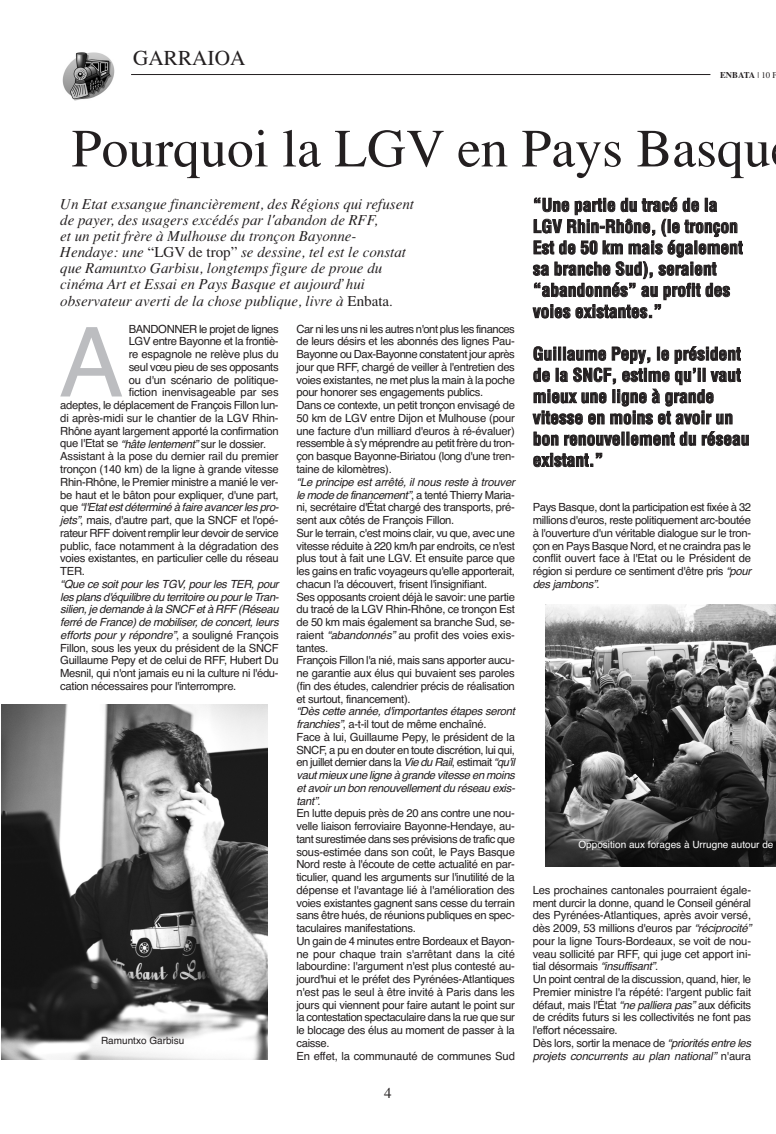
<style>
.page{position:relative;width:776px;height:1134px;background:#fff}
.page>*{position:absolute;margin:0;border:0;box-sizing:border-box;transform-origin:0 0}
.t1{font:96.62px "Helvetica";color:#bcbdc0}
.t2{font:53.75px "Times";color:#231f20}
.t3{font:21.25px "Times";color:#231f20}
.t4{font:700 condensed 17.5px/21.2px "Helvetica";color:#231f20}
.t5{font:italic 15px/16.1px "Times";color:#231f20}
.t6{font:15px "Times";color:#231f20}
.t7{font:11.25px/12.8px "Helvetica";letter-spacing:-.025em;color:#231f20}
.t8{font:italic 11.25px/12.8px "Helvetica";color:#231f20}
.t9{font:10px "Helvetica";color:#fff}
.t10{font:10px "Helvetica";color:#231f20}
.t11{font:700 8.75px "Times";color:#231f20}
.s1{font-weight:400}
.s2{font-style:normal}
.s3{font-style:italic}
</style>
<div class="page">
<hr style="left:131px;top:74px;width:579px;height:1px;background:#231f20">
<img style="left:62px;top:52px;width:53px;height:49px">
<img style="left:546px;top:605px;width:230px;height:262px">
<img style="left:1px;top:704px;width:266px;height:356px">
<h3 class="t3" style="left:133px;top:50px;width:114px">GARRAIOA</h3>
<p class="t11" style="left:720px;top:72px;width:59px">ENBATA <span class="s1">| 10 F</span></p>
<h2 class="t2" style="left:72px;top:129px;width:701px">Pourquoi la LGV en Pays Basqu</h2>
<p class="t5" style="left:60px;top:197px;width:355px">Un Etat exsangue financièrement, des Régions qui refusent de payer, des usagers excédés par l'abandon de RFF,<br>et un petit frère à Mulhouse du tronçon Bayonne-Hendaye: une <span class="s2">“LGV de trop”</span> se dessine, tel est le constat que Ramuntxo Garbisu, longtemps figure de proue du cinéma Art et Essai en Pays Basque et aujourd’hui observateur averti de la chose publique, livre à <span class="s2">Enbata</span>.</p>
<h3 class="t4" style="left:533px;top:196px;width:211px">“Une partie du tracé de la<br>LGV Rhin-Rhône, (le tronçon<br>Est de 50 km mais également sa branche Sud), seraient “abandonnés” au profit des voies existantes.”</h3>
<h3 class="t4" style="left:533px;top:345px;width:218px">Guillaume Pepy, le président de la SNCF, estime qu’il vaut mieux une ligne à grande vitesse en moins et avoir un bon renouvellement du réseau existant.”</h3>
<p class="t7" style="left:296px;top:323px;width:220px">Car ni les uns ni les autres n'ont plus les finances de leurs désirs et les abonnés des lignes Pau-Bayonne ou Dax-Bayonne constatent jour après jour que RFF, chargé de veiller à l'entretien des voies existantes, ne met plus la main à la poche pour honorer ses engagements publics.<br>Dans ce contexte, un petit tronçon envisagé de 50 km de LGV entre Dijon et Mulhouse (pour une facture d'un milliard d'euros à ré-évaluer) ressemble à s'y méprendre au petit frère du tron&shy;çon basque Bayonne-Biriatou (long d'une tren&shy;taine de kilomètres).</p>
<p class="t7" style="left:296px;top:476px;width:222px"><span class="s3">“Le principe est arrêté, il nous reste à trouver le mode de financement”</span>, a t e n t é T h i e r ry M a r i a - ni, secrétaire d'État chargé des transports, pré&shy;sent aux côtés de François Fillon.<br>Sur le terrain, c'est moins clair, vu que, avec une vitesse réduite à 220 km/h par endroits, ce n'est plus tout à fait une LGV. Et ensuite parce que les gains en trafic voyageurs qu'elle apporterait, chacun l'a découvert, frisent l'insignifiant.<br>Ses opposants croient déjà le savoir: une partie du tracé de la LGV Rhin-Rhône, ce tronçon Est de 50 km mais également sa branche Sud, se&shy;raient <span class="s3">“abandonnés”</span>au profit des voies exis&shy;tantes.<br>François Fillon l'a nié, mais sans apporter aucu&shy;ne garantie aux élus qui buvaient ses paroles (fin des études, calendrier précis de réalisation et surtout, financement).</p>
<p class="t7" style="left:296px;top:706px;width:222px"><span class="s3">“Dès cette année,d'importantes étapes seront franchies”</span>, a-t-il tout de même enchaîné.<br>Face à lui, Guillaume Pepy, le président de la SNCF, a pu en douter en toute discrétion, lui qui, en juillet dernier dans la <span class="s3">Vie du Rail</span>, estimait <span class="s3">“qu'il vautmieux une ligne à grande vitesse en moins etavoirun bon renouvellementdu réseau exis&shy;tant”</span>.<br>En lutte depuis près de 20 ans contre une nou&shy;velle liaison ferroviaire Bayonne-Hendaye, au&shy;tant surestimée dans ses prévisions de trafic que sous-estimée dans son coût, le Pays Basque Nord reste à l'écoute de cette actualité en par&shy;ticulier, quand les arguments sur l'inutilité de la dépense et l'avantage lié à l'amélioration des voies existantes gagnent sans cesse du terrain sans être hués, de réunions publiques en spec&shy;taculaires manifestations.<br>Un gain de 4 minutes entre Bordeaux et Bayon&shy;ne pour chaque train s'arrêtant dans la cité labourdine: l'argument n'est plus contesté au&shy;jourd'hui et le préfet des Pyrénées-Atlantiques n'est pas le seul à être invité à Paris dans les jours qui viennent pour faire autant le point sur la contestation spectaculaire dans la rue que sur le blocage des élus au moment de passer à la caisse.<br>En effet, la communauté de communes Sud</p>
<h1 class="t1" style="left:59px;top:327px;width:66px">A</h1>
<p class="t7" style="left:129px;top:323px;width:152px">BANDONNER le projet de lignes</p>
<p class="t7" style="left:129px;top:336px;width:152px">LGV entre Bayonne et la frontiè-</p>
<p class="t7" style="left:129px;top:349px;width:152px">re espagnole ne relève plus du</p>
<p class="t7" style="left:129px;top:362px;width:152px">seul vœu pieu de ses opposants</p>
<p class="t7" style="left:129px;top:374px;width:152px">ou d'un scénario de politique-</p>
<p class="t7" style="left:129px;top:387px;width:152px">fiction inenvisageable par ses</p>
<p class="t7" style="left:60px;top:400px;width:220px">adeptes, le déplacement de François Fillon lun-</p>
<p class="t7" style="left:60px;top:413px;width:220px">di après-midi sur le chantier de la LGV Rhin-</p>
<p class="t7" style="left:60px;top:425px;width:220px">Rhône ayant largement apporté la confirmation</p>
<p class="t7" style="left:60px;top:438px;width:207px">que l'Etat se <span class="s3">“hâte lentement”</span>sur le dossier.</p>
<p class="t7" style="left:60px;top:451px;width:220px">Assistant à la pose du dernier rail du premier</p>
<p class="t7" style="left:60px;top:464px;width:220px">tronçon (140 km) de la ligne à grande vitesse</p>
<p class="t7" style="left:60px;top:476px;width:220px">Rhin-Rhône, le Premier ministre a manié le ver-</p>
<p class="t7" style="left:60px;top:489px;width:220px">be haut et le bâton pour expliquer, d'une part,</p>
<p class="t8" style="left:60px;top:502px;width:222px"><span class="s2">q u e</span> “l'Etatestdéterminé à faire avancerles pro-</p>
<p class="t7" style="left:60px;top:515px;width:220px"><span class="s3">jets”</span>, mais, d'autre part, que la SNCF et l'opé-</p>
<p class="t7" style="left:60px;top:527px;width:220px">rateur RFF doivent remplir leur devoir de service</p>
<p class="t7" style="left:60px;top:540px;width:220px">public, face notamment à la dégradation des</p>
<p class="t7" style="left:60px;top:553px;width:220px">voies existantes, en particulier celle du réseau</p>
<p class="t7" style="left:60px;top:566px;width:26px">TER.</p>
<p class="t8" style="left:60px;top:578px;width:222px">“Que ce soitpourles TGV,pourles TER,pour les plans d'équilibre du territoire ou pourle Tran&shy;silien,je demande à la SNCF età RFF (Réseau ferré de France)de mobiliser,de concert,leurs efforts pour y répondre”<span class="s2">, a s o u l i g n é F r a n ç o i s Fillon, sous les yeux du président de la SNCF Guillaume Pepy et de celui de RFF, Hubert Du Mesnil, qui n'ont jamais eu ni la culture ni l'édu&shy;cation nécessaires pour l'interrompre.</span></p>
<p class="t7" style="left:533px;top:502px;width:222px">Pays Basque, dont la participation est fixée à 32 millions d'euros, reste politiquement arc-boutée à l'ouverture d'un véritable dialogue sur le tron&shy;çon en Pays Basque Nord, et ne craindra pas le conflit ouvert face à l'Etat ou le Président de région si perdure ce sentiment d'être pris <span class="s3">“pour des jambons”</span>.</p>
<p class="t9" style="left:578px;top:840px;width:197px">Opposition aux forages à Urrugne autour de</p>
<p class="t7" style="left:533px;top:884px;width:222px">Les prochaines cantonales pourraient égale&shy;ment durcir la donne, quand le Conseil général des Pyrénées-Atlantiques, après avoir versé, dès 2009, 53 millions d'euros par <span class="s3">“réciprocité” </span>pour la ligne Tours-Bordeaux, se voit de nou&shy;veau sollicité par RFF, qui juge cet apport ini&shy;t i a l d é s o r m a i s <span class="s3">“insuffisant”</span>.<br>Un point central de la discussion, quand, hier, le Premier ministre l'a répété: l'argent public fait défaut, mais l'État <span class="s3">“ne palliera pas”</span>aux déficits de crédits futurs si les collectivités ne font pas l'effort nécessaire.<br>Dès lors, sortir la menace de <span class="s3">“priorités entre les projets concurrents au plan national”</span> n ' a u r a</p>
<p class="t10" style="left:101px;top:1037px;width:85px">Ramuntxo Garbisu</p>
<h3 class="t6" style="left:384px;top:1087px;width:9px">4</h3>
</div>
